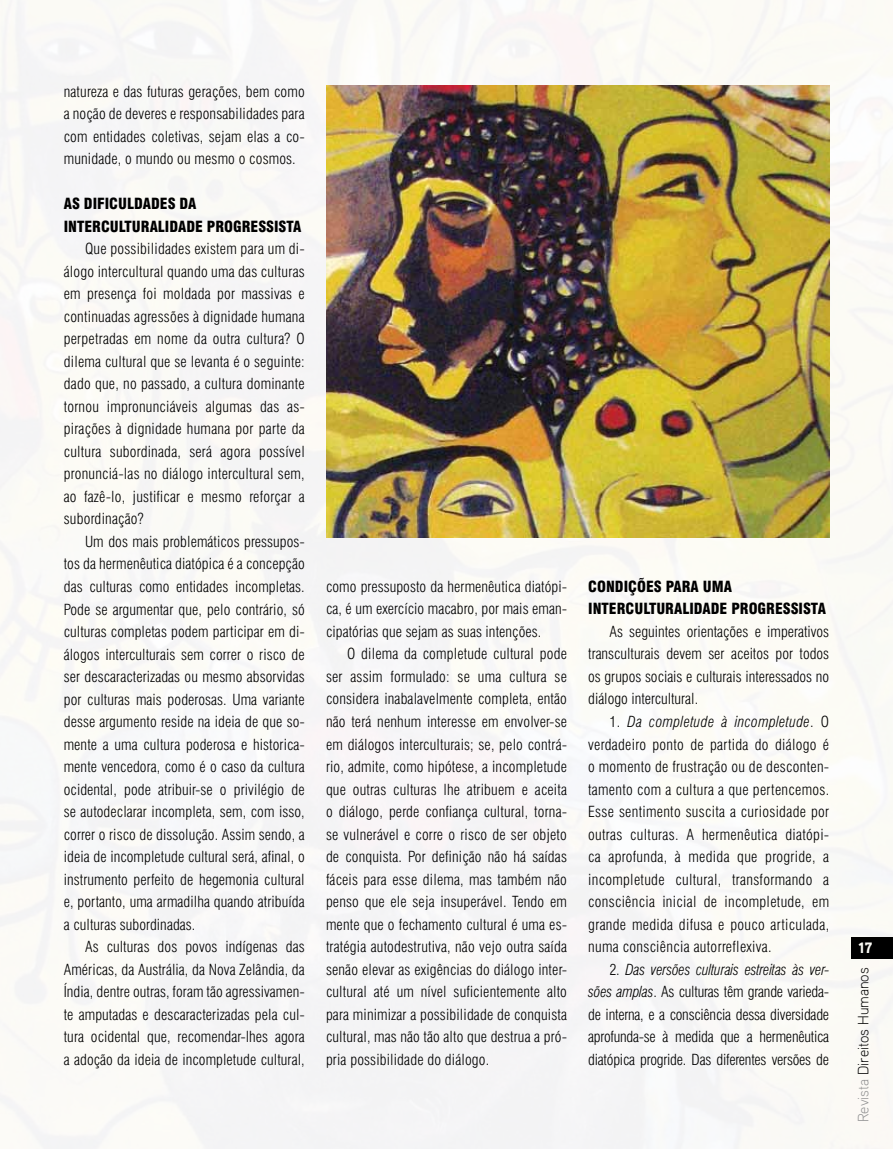
<style>
.page{position:relative;width:893px;height:1149px;background:#fff}
.page>*{position:absolute;margin:0;border:0;box-sizing:border-box;transform-origin:0 0}
.t1{font:300 condensed 15px/22.5px "Swiss 721 BT";letter-spacing:.005em;color:#000;text-align:justify}
.t2{font:900 condensed 15px/22.5px "Swiss 721 BT";color:#000}
.t3{font:300 15px "Aaux Pro";color:#000}
.t4{font:900 15px "Aaux Pro";color:#fff}
.s1{font-style:italic}
.s2{color:#939598}
</style>
<div class="page">
<div style="left:0;top:0;width:893px;height:1148px;background:#f9f8f6"></div>
<img style="left:326px;top:85px;width:503px;height:452px">
<p class="t1" style="left:64px;top:80px;width:242px">natureza e das futuras gerações, bem como a noção de deveres e responsabilidades para com entidades coletivas, sejam elas a co&shy;munidade, o mundo ou mesmo o cosmos.</p>
<p class="t2" style="left:64px;top:192px;width:239px">AS DIFICULDADES DA<br>INTERCULTURALIDADE PROGRESSISTA</p>
<p class="t1" style="left:64px;top:237px;width:242px;text-indent:21px">Que possibilidades existem para um di&shy;álogo intercultural quando uma das culturas em presença foi moldada por massivas e continuadas agressões à dignidade humana perpetradas em nome da outra cultura? O dilema cultural que se levanta é o seguinte: dado que, no passado, a cultura dominante tornou impronunciáveis algumas das as&shy;pirações à dignidade humana por parte da cultura subordinada, será agora possível pronunciá-las no diálogo intercultural sem, ao fazê-lo, justificar e mesmo reforçar a subordinação?</p>
<p class="t1" style="left:64px;top:530px;width:242px;text-indent:21px">Um dos mais problemáticos pressupos&shy;tos da hermenêutica diatópica é a concepção das culturas como entidades incompletas.<br>Pode se argumentar que, pelo contrário, só culturas completas podem participar em di&shy;álogos interculturais sem correr o risco de ser descaracterizadas ou mesmo absorvidas por culturas mais poderosas. Uma variante desse argumento reside na ideia de que so&shy;mente a uma cultura poderosa e historica&shy;mente vencedora, como é o caso da cultura ocidental, pode atribuir-se o privilégio de se autodeclarar incompleta, sem, com isso, correr o risco de dissolução. Assim sendo, a ideia de incompletude cultural será, afinal, o instrumento perfeito de hegemonia cultural e, portanto, uma armadilha quando atribuída a culturas subordinadas.</p>
<p class="t1" style="left:64px;top:935px;width:242px;text-indent:21px">As culturas dos povos indígenas das Américas, da Austrália, da Nova Zelândia, da Índia, dentre outras, foram tão agressivamen&shy;te amputadas e descaracterizadas pela cul&shy;tura ocidental que, recomendar-lhes agora a adoção da ideia de incompletude cultural,</p>
<p class="t1" style="left:326px;top:575px;width:242px">como pressuposto da hermenêutica diatópi&shy;ca, é um exercício macabro, por mais eman&shy;cipatórias que sejam as suas intenções.</p>
<p class="t1" style="left:326px;top:642px;width:242px;text-indent:21px">O dilema da completude cultural pode ser assim formulado: se uma cultura se considera inabalavelmente completa, então não terá nenhum interesse em envolver-se em diálogos interculturais; se, pelo contrá&shy;rio, admite, como hipótese, a incompletude que outras culturas lhe atribuem e aceita o diálogo, perde confiança cultural, torna&shy;se vulnerável e corre o risco de ser objeto de conquista. Por definição não há saídas fáceis para esse dilema, mas também não penso que ele seja insuperável. Tendo em mente que o fechamento cultural é uma es&shy;tratégia autodestrutiva, não vejo outra saída senão elevar as exigências do diálogo inter&shy;cultural até um nível suficientemente alto para minimizar a possibilidade de conquista cultural, mas não tão alto que destrua a pró&shy;pria possibilidade do diálogo.</p>
<p class="t2" style="left:588px;top:575px;width:239px">CONDIÇÕES PARA UMA<br>INTERCULTURALIDADE PROGRESSISTA</p>
<p class="t1" style="left:588px;top:620px;width:242px;text-indent:21px">As seguintes orientações e imperativos transculturais devem ser aceitos por todos os grupos sociais e culturais interessados no diálogo intercultural.</p>
<p class="t1" style="left:588px;top:710px;width:242px;text-indent:21px">1. <span class="s1">Da completude à incompletude</span>. O verdadeiro ponto de partida do diálogo é o momento de frustração ou de desconten&shy;tamento com a cultura a que pertencemos.<br>Esse sentimento suscita a curiosidade por outras culturas. A hermenêutica diatópi&shy;ca aprofunda, à medida que progride, a incompletude cultural, transformando a consciência inicial de incompletude, em grande medida difusa e pouco articulada, numa consciência autorreflexiva.</p>
<p class="t1" style="left:588px;top:957px;width:242px;text-indent:21px">2. <span class="s1">Das versões culturais estreitas às ver&shy;sões amplas</span>. As culturas têm grande varieda&shy;de interna, e a consciência dessa diversidade aprofunda-se à medida que a hermenêutica diatópica progride. Das diferentes versões de</p>
<p class="t4" style="left:859px;top:938px;width:15px">17</p>
<p class="t3" style="left:854px;top:1121px;width:156px;rotate:-90deg"><span class="s2">Revista</span> Direitos Humanos</p>
</div>
